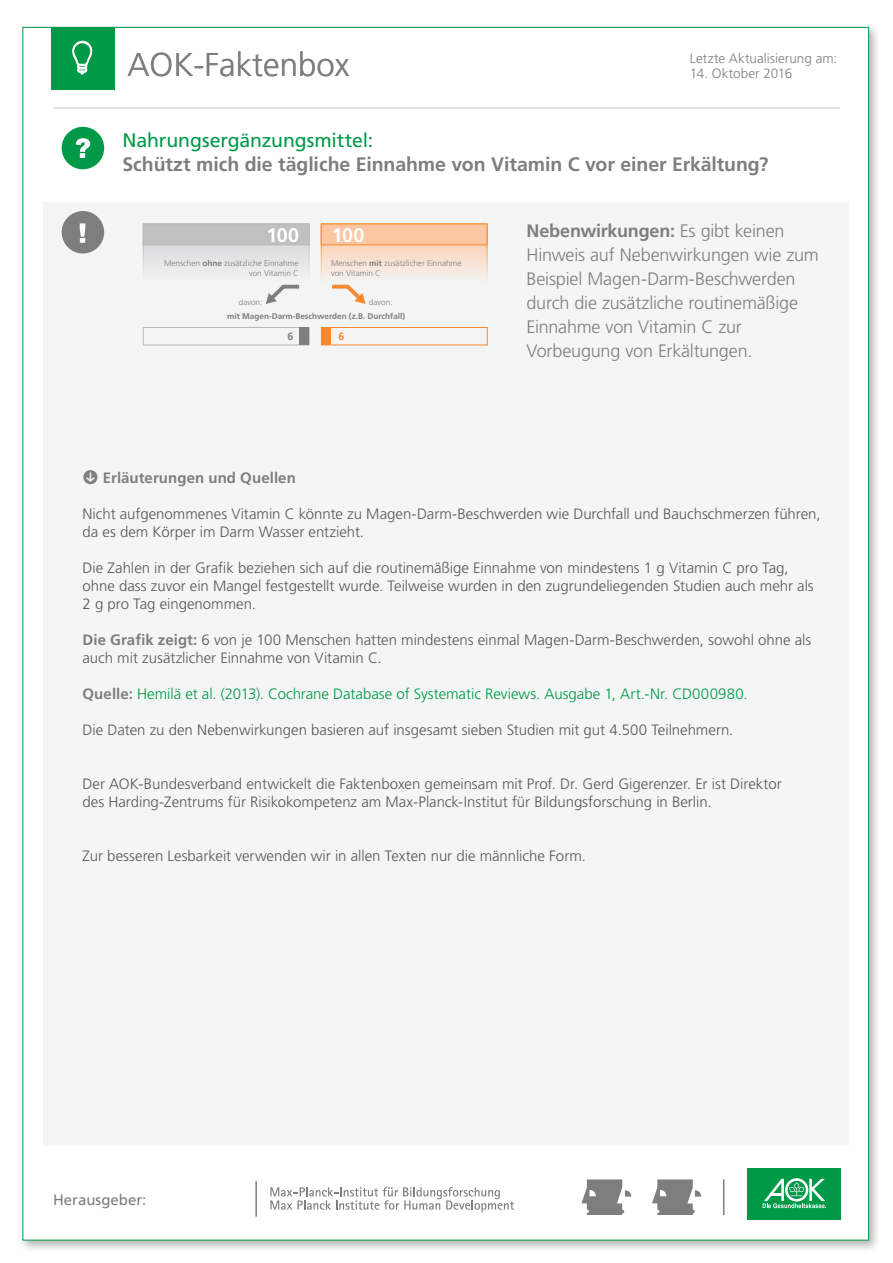
<style>
.page{position:relative;width:893px;height:1263px;background:#fff}
.page>*{position:absolute;margin:0;border:0;box-sizing:border-box;transform-origin:0 0}
.t1{font:300 33px "Frutiger LT";color:#7e7e7e}
.t2{font:700 19.65px "Frutiger LT";color:#fff}
.t3{font:700 19.5px "Frutiger LT";letter-spacing:-.005em;color:#7e7e7e}
.t4{font:19.5px "Frutiger LT";letter-spacing:-.005em;color:#009948}
.t5{font:300 18px/24px "Frutiger LT";letter-spacing:-.01em;color:#7e7e7e}
.t6{font:300 15px/18px "Frutiger LT";color:#58585a}
.t7{font:300 15px "Frutiger LT";color:#009948}
.t8{font:700 15px "Frutiger LT";letter-spacing:.005em;color:#7e7e7e}
.t9{font:15px "Frutiger LT";color:#7e7e7e}
.t10{font:300 13.5px "Frutiger LT";color:#7e7e7e}
.t11{font:700 10.65px "Frutiger LT";color:#7e7e7e}
.t12{font:700 10.65px "Frutiger LT";color:#f68930}
.t13{font:300 8.25px/9.8px "Frutiger LT";color:#7e7e7e;text-align:right}
.t14{font:700 8.25px "Frutiger LT";color:#7e7e7e}
.s1{font-weight:700}
.s2{font-weight:700;color:#7e7e7e}
</style>
<div class="page">
<div style="left:18px;top:23px;width:863px;height:1230px;background:#000;opacity:.3"></div>
<div style="left:22px;top:27px;width:847px;height:1213px;background:#fff;border:1px solid #009948"></div>
<div style="left:51px;top:28px;width:64px;height:62px;background:#009948"></div>
<svg style="left:581px;top:1179px;width:50px;height:36px"></svg>
<svg style="left:652px;top:1179px;width:49px;height:36px"></svg>
<svg style="left:270px;top:1187px;width:244px;height:25px"></svg>
<div style="left:748px;top:1169px;width:93px;height:51px;background:#009948"></div>
<svg style="left:763px;top:1178px;width:63px;height:30px"></svg>
<hr style="left:723px;top:1179px;width:1px;height:36px;background:#7e7e7e">
<hr style="left:255px;top:1181px;width:2px;height:36px;background:#7e7e7e">
<hr style="left:53px;top:107px;width:787px;height:2px;background:#dadbdc">
<div style="left:43px;top:202px;width:805px;height:942px;background:#f4f5f5"></div>
<div style="left:62px;top:127px;width:42px;height:42px;background:#009948;border-radius:50%"></div>
<svg style="left:76px;top:138px;width:14px;height:20px"></svg>
<svg style="left:72px;top:41px;width:20px;height:34px"></svg>
<div style="left:62px;top:211px;width:42px;height:42px;background:#7e7e7e;border-radius:50%"></div>
<svg style="left:80px;top:223px;width:5px;height:20px"></svg>
<svg style="left:321px;top:245px;width:166px;height:101px"></svg>
<svg style="left:328px;top:283px;width:38px;height:21px"></svg>
<svg style="left:143px;top:245px;width:166px;height:101px"></svg>
<div style="left:143px;top:224px;width:166px;height:21px;background:#c0c0c0"></div>
<div style="left:321px;top:224px;width:166px;height:21px;background:#fbc6a1;border:1px solid #f68930"></div>
<svg style="left:143px;top:327px;width:156px;height:18px"></svg>
<svg style="left:331px;top:327px;width:157px;height:18px"></svg>
<div style="left:321px;top:327px;width:10px;height:18px;background:#f68930"></div>
<div style="left:299px;top:327px;width:10px;height:18px;background:#7e7e7e"></div>
<h1 class="t1" style="left:128px;top:46px;width:223px">AOK-Faktenbox</h1>
<p class="t10" style="left:690px;top:51px;width:149px">Letzte Aktualisierung am:</p>
<p class="t10" style="left:690px;top:66px;width:104px">14. Oktober 2016</p>
<h3 class="t4" style="left:122px;top:128px;width:252px">Nahrungsergänzungsmittel:</h3>
<h3 class="t3" style="left:122px;top:152px;width:648px">Schützt mich die tägliche Einnahme von Vitamin C vor einer Erkältung?</h3>
<h2 class="t2" style="left:266px;top:223px;width:34px">100</h2>
<h2 class="t2" style="left:332px;top:223px;width:34px">100</h2>
<p class="t13" style="left:164px;top:259px;width:136px">Menschen <span class="s1">ohne</span> zusätzliche Einnahme von Vitamin C</p>
<p class="t13" style="left:331px;top:259px;width:132px;text-align:left">Menschen <span class="s1">mit</span> zusätzlicher Einnahme von Vitamin C</p>
<p class="t13" style="left:239px;top:297px;width:25px">davon:</p>
<p class="t13" style="left:369px;top:297px;width:25px">davon:</p>
<p class="t14" style="left:227px;top:311px;width:179px">mit Magen-Darm-Beschwerden (z.B. Durchfall)</p>
<p class="t11" style="left:288px;top:330px;width:7px">6</p>
<p class="t12" style="left:338px;top:330px;width:7px">6</p>
<p class="t5" style="left:526px;top:219px;width:294px"><span class="s1">Nebenwirkungen:</span> Es gibt keinen<br>Hinweis auf Nebenwirkungen wie zum<br>Beispiel Magen-Darm-Beschwerden durch die zusätzliche routinemäßige<br>Einnahme von Vitamin C zur<br>Vorbeugung von Erkältungen.</p>
<p class="t8" style="left:103px;top:468px;width:195px">Erläuterungen und Quellen</p>
<p class="t6" style="left:83px;top:505px;width:739px">Nicht aufgenommenes Vitamin C könnte zu Magen-Darm-Beschwerden wie Durchfall und Bauchschmerzen führen, da es dem Körper im Darm Wasser entzieht.</p>
<p class="t6" style="left:83px;top:559px;width:733px">Die Zahlen in der Grafik beziehen sich auf die routinemäßige Einnahme von mindestens 1 g Vitamin C pro Tag, ohne dass zuvor ein Mangel festgestellt wurde. Teilweise wurden in den zugrundeliegenden Studien auch mehr als<br>2 g pro Tag eingenommen.</p>
<p class="t6" style="left:83px;top:631px;width:730px"><span class="s2">Die Grafik zeigt:</span> 6 von je 100 Menschen hatten mindestens einmal Magen-Darm-Beschwerden, sowohl ohne als auch mit zusätzlicher Einnahme von Vitamin C.</p>
<p class="t7" style="left:83px;top:685px;width:667px"><span class="s2">Quelle:</span> Hemilä et al. (2013). Cochrane Database of Systematic Reviews. Ausgabe 1, Art.-Nr. CD000980.</p>
<p class="t6" style="left:83px;top:721px;width:652px">Die Daten zu den Nebenwirkungen basieren auf insgesamt sieben Studien mit gut 4.500 Teilnehmern.</p>
<p class="t6" style="left:83px;top:775px;width:701px">Der AOK-Bundesverband entwickelt die Faktenboxen gemeinsam mit Prof. Dr. Gerd Gigerenzer. Er ist Direktor des Harding-Zentrums für Risikokompetenz am Max-Planck-Institut für Bildungsforschung in Berlin.</p>
<p class="t6" style="left:83px;top:847px;width:505px">Zur besseren Lesbarkeit verwenden wir in allen Texten nur die männliche Form.</p>
<p class="t9" style="left:53px;top:1191px;width:95px">Herausgeber:</p>
</div>
